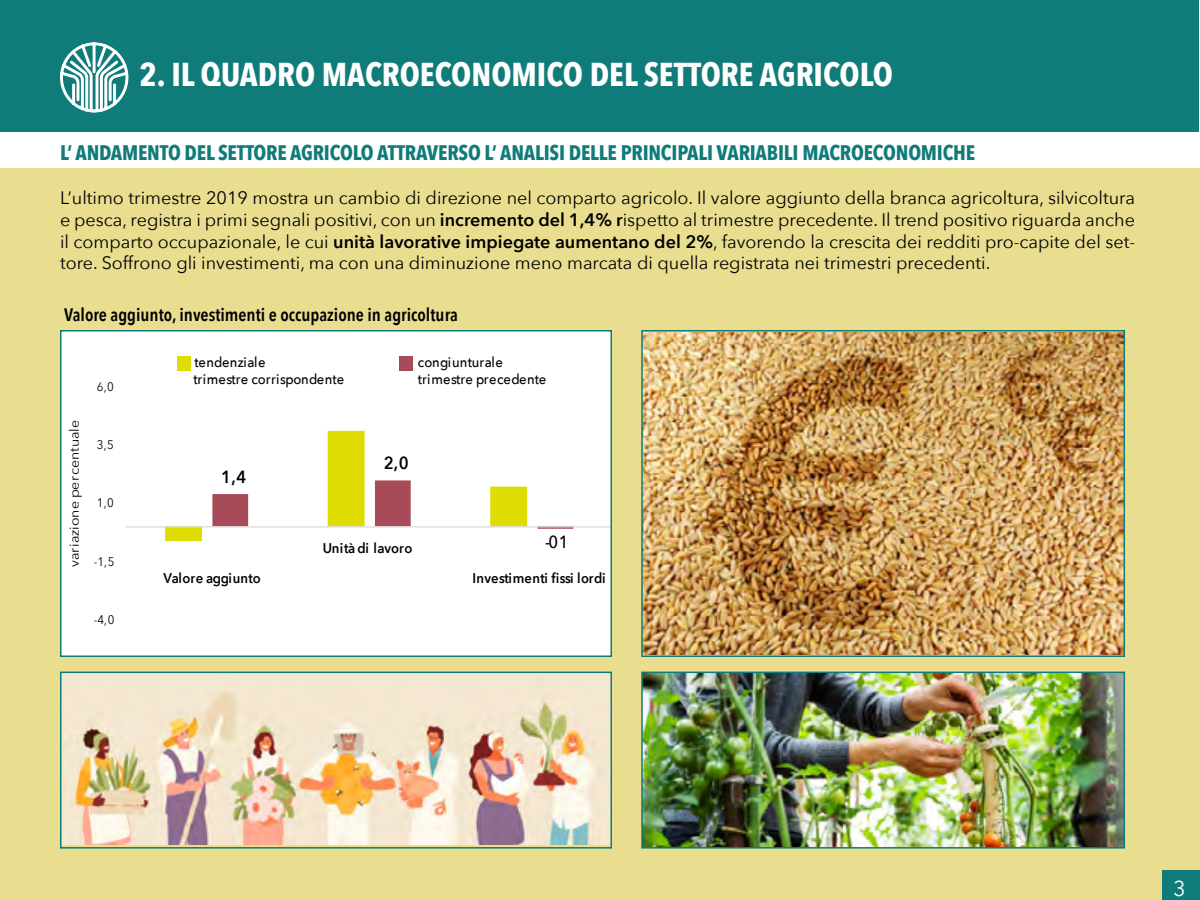
<style>
.page{position:relative;width:1200px;height:900px;background:#fff}
.page>*{position:absolute;margin:0;border:0;box-sizing:border-box;transform-origin:0 0}
.t1{font:700 33px "Avenir Next Condensed";color:#fff}
.t2{font:21.6px "Avenir Next";color:#fff}
.t3{font:700 21px "Avenir Next Condensed";letter-spacing:-.01em;color:#107c79}
.t4{font:18px/21.6px "Avenir Next";color:#000;text-align:justify}
.t5{font:600 18px "Avenir Next Condensed";color:#000}
.t6{font:600 17.55px "Avenir Next";color:#010203;scale:.93 1}
.t7{font:500 17.55px "Avenir Next";color:#010203;scale:.93 1}
.t8{font:500 14.1px/17.4px "Avenir Next";letter-spacing:.02em;color:#010203;scale:.93 1}
.t9{font:600 14.1px "Avenir Next";letter-spacing:.01em;color:#010203;scale:.93 1}
.t10{font:600 14.1px "Avenir Next";letter-spacing:-.015em;color:#010203;scale:.93 1}
.t11{font:13.05px "Avenir Next";letter-spacing:.02em;color:#010203;scale:1.07 1}
.t12{font:12.45px "Avenir Next";color:#010203;scale:.93 1}
.s1{font-weight:600}
</style>
<div class="page">
<div style="left:0;top:168px;width:1200px;height:732px;background:#e9de90"></div>
<div style="left:1px;top:1px;width:1198px;height:131px;background:#107c79"></div>
<svg style="left:60px;top:42px;width:69px;height:71px"></svg>
<div style="left:1162px;top:871px;width:38px;height:29px;background:#107c79"></div>
<img style="left:63px;top:675px;width:546px;height:170px">
<div style="left:60px;top:672px;width:552px;height:177px;border:2px solid #107c79"></div>
<img style="left:644px;top:675px;width:478px;height:171px">
<div style="left:641px;top:672px;width:484px;height:177px;border:2px solid #107c79"></div>
<img style="left:644px;top:333px;width:478px;height:321px">
<div style="left:641px;top:330px;width:484px;height:327px;border:2px solid #107c79"></div>
<div style="left:61px;top:331px;width:550px;height:325px;background:#fff"></div>
<svg style="left:165px;top:431px;width:408px;height:110px"></svg>
<hr style="left:125px;top:526px;width:486px;height:2px;background:#dad9d9">
<div style="left:178px;top:356px;width:13px;height:15px;background:#dedc00"></div>
<div style="left:399px;top:356px;width:14px;height:15px;background:#a84b58"></div>
<div style="left:60px;top:330px;width:552px;height:327px;border:2px solid #107c79"></div>
<h1 class="t1" style="left:140px;top:54px;width:755px">2. IL QUADRO MACROECONOMICO DEL SETTORE AGRICOLO</h1>
<p class="t3" style="left:60px;top:140px;width:917px">L’ ANDAMENTO DEL SETTORE AGRICOLO ATTRAVERSO L’ ANALISI DELLE PRINCIPALI VARIABILI MACROECONOMICHE</p>
<p class="t4" style="left:60px;top:187px;width:1077px">L’ultimo trimestre 2019 mostra un cambio di direzione nel comparto agricolo. Il valore aggiunto della branca agricoltura, silvicoltura e pesca, registra i primi segnali positivi, con un <span class="s1">incremento del 1,4% r</span>ispetto al trimestre precedente. Il trend positivo riguarda anche il comparto occupazionale, le cui <span class="s1">unità lavorative impiegate aumentano del 2%</span>, favorendo la crescita dei redditi pro-capite del set&shy;tore. Soffrono gli investimenti, ma con una diminuzione meno marcata di quella registrata nei trimestri precedenti.</p>
<p class="t5" style="left:64px;top:300px;width:395px">Valore aggiunto, investimenti e occupazione in agricoltura</p>
<p class="t11" style="left:63px;top:567px;width:139px;rotate:-90deg">variazione percentuale</p>
<p class="t12" style="left:97px;top:376px;width:20px">6,0</p>
<p class="t12" style="left:97px;top:434px;width:20px">3,5</p>
<p class="t12" style="left:97px;top:493px;width:20px">1,0</p>
<p class="t12" style="left:94px;top:551px;width:24px">-1,5</p>
<p class="t12" style="left:94px;top:609px;width:24px">-4,0</p>
<p class="t8" style="left:193px;top:353px;width:164px">tendenziale<br>trimestre corrispondente</p>
<p class="t8" style="left:418px;top:353px;width:140px">congiunturale trimestre precedente</p>
<p class="t6" style="left:221px;top:462px;width:29px">1,4</p>
<p class="t10" style="left:163px;top:566px;width:106px">Valore aggiunto</p>
<p class="t6" style="left:384px;top:448px;width:29px">2,0</p>
<p class="t9" style="left:323px;top:536px;width:98px">Unità di lavoro</p>
<p class="t7" style="left:545px;top:527px;width:27px">-01</p>
<p class="t9" style="left:472px;top:566px;width:145px">Investimenti fissi lordi</p>
<p class="t2" style="left:1173px;top:870px;width:14px">3</p>
</div>
